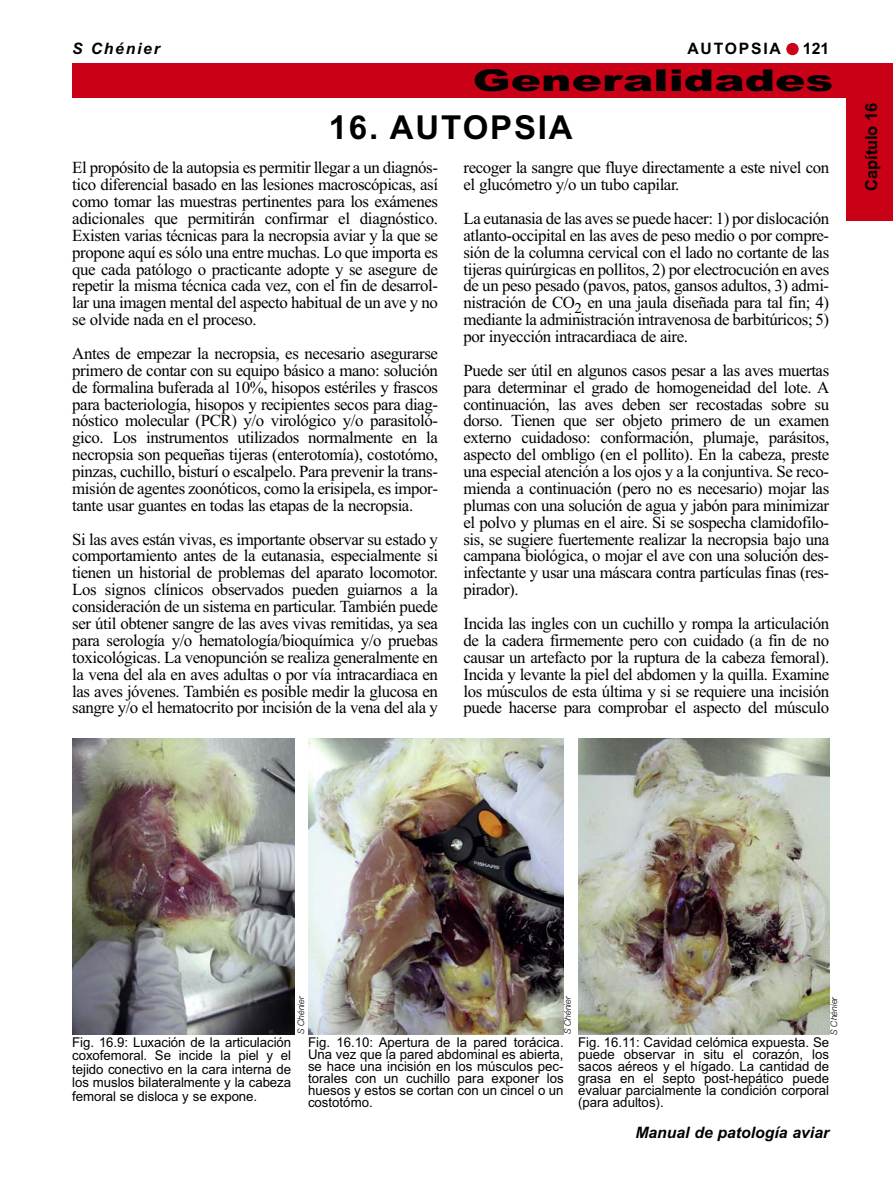
<style>
.page{position:relative;width:893px;height:1178px;background:#fff}
.page>*{position:absolute;margin:0;border:0;box-sizing:border-box;transform-origin:0 0}
.t1{font:700 33px "Arial";letter-spacing:.055em;color:#000}
.t2{font:900 30px "Arial";color:#000;scale:1.52 1}
.t3{font:16.8px/16.8px "Times New Roman";letter-spacing:-.025em;color:#000;text-align:justify}
.t4{font:700 16.5px "Arial";letter-spacing:-.01em;color:#000}
.t5{font:italic 700 15.75px "Arial";color:#000}
.t6{font:700 15.75px "Arial";letter-spacing:.11em;color:#000}
.t7{font:italic 700 15.75px "Arial";letter-spacing:.11em;color:#000}
.t8{font:13.5px/12px "Arial";color:#000;text-align:justify}
.t9{font:italic 300 9px "Helvetica Neue";color:#000}
.s1{color:#ca0016}
</style>
<div class="page">
<div style="left:72px;top:64px;width:821px;height:34px;background:#ca0016"></div>
<div style="left:846px;top:72px;width:47px;height:149px;background:#ca0016"></div>
<img style="left:72px;top:738px;width:223px;height:296px">
<img style="left:309px;top:739px;width:255px;height:295px">
<img style="left:578px;top:738px;width:251px;height:296px">
<p class="t7" style="left:72px;top:43px;width:89px">S Chénier</p>
<p class="t6" style="left:687px;top:40px;width:143px">AUTOPSIA <span class="s1">●</span> 121</p>
<h2 class="t2" style="left:473px;top:63px;width:239px">Generalidades</h2>
<h1 class="t1" style="left:329px;top:108px;width:245px">16. AUTOPSIA</h1>
<p class="t3" style="left:72px;top:161px;width:367px">El propósito de la autopsia es permitir llegar a un diagnós&shy;tico diferencial basado en las lesiones macroscópicas, así como tomar las muestras pertinentes para los exámenes adicionales que permitirán confirmar el diagnóstico.<br>Existen varias técnicas para la necropsia aviar y la que se propone aquí es sólo una entre muchas. Lo que importa es que cada patólogo o practicante adopte y se asegure de repetir la misma técnica cada vez, con el fin de desarrol&shy;lar una imagen mental del aspecto habitual de un ave y no se olvide nada en el proceso.</p>
<p class="t3" style="left:72px;top:346px;width:367px">Antes de empezar la necropsia, es necesario asegurarse primero de contar con su equipo básico a mano: solución de formalina buferada al 10%, hisopos estériles y frascos para bacteriología, hisopos y recipientes secos para diag&shy;nóstico molecular (PCR) y/o virológico y/o parasitoló&shy;gico. Los instrumentos utilizados normalmente en la necropsia son pequeñas tijeras (enterotomía), costotómo, pinzas, cuchillo, bisturí o escalpelo. Para prevenir la trans&shy;misión de agentes zoonóticos, como la erisipela, es impor&shy;tante usar guantes en todas las etapas de la necropsia.</p>
<p class="t3" style="left:72px;top:532px;width:367px">Si las aves están vivas, es importante observar su estado y comportamiento antes de la eutanasia, especialmente si tienen un historial de problemas del aparato locomotor.<br>Los signos clínicos observados pueden guiarnos a la consideración de un sistema en particular. También puede ser útil obtener sangre de las aves vivas remitidas, ya sea para serología y/o hematología/bioquímica y/o pruebas toxicológicas. La venopunción se realiza generalmente en la vena del ala en aves adultas o por vía intracardiaca en las aves jóvenes. También es posible medir la glucosa en sangre y/o el hematocrito por incisión de la vena del ala y</p>
<p class="t3" style="left:463px;top:161px;width:367px">recoger la sangre que fluye directamente a este nivel con el glucómetro y/o un tubo capilar.</p>
<p class="t3" style="left:463px;top:211px;width:367px">La eutanasia de las aves se puede hacer: 1) por dislocación atlanto-occipital en las aves de peso medio o por compre&shy;sión de la columna cervical con el lado no cortante de las tijeras quirúrgicas en pollitos, 2) por electrocución en aves de un peso pesado (pavos, patos, gansos adultos, 3) admi&shy;nistración de CO<sub>2</sub> en una jaula diseñada para tal fin; 4) mediante la administración intravenosa de barbitúricos; 5) por inyección intracardiaca de aire.</p>
<p class="t3" style="left:463px;top:363px;width:367px">Puede ser útil en algunos casos pesar a las aves muertas para determinar el grado de homogeneidad del lote. A continuación, las aves deben ser recostadas sobre su dorso. Tienen que ser objeto primero de un examen externo cuidadoso: conformación, plumaje, parásitos, aspecto del ombligo (en el pollito). En la cabeza, preste una especial atención a los ojos y a la conjuntiva. Se reco&shy;mienda a continuación (pero no es necesario) mojar las plumas con una solución de agua y jabón para minimizar el polvo y plumas en el aire. Si se sospecha clamidofilo&shy;sis, se sugiere fuertemente realizar la necropsia bajo una campana biológica, o mojar el ave con una solución des&shy;infectante y usar una máscara contra partículas finas (res&shy;pirador).</p>
<p class="t3" style="left:463px;top:616px;width:367px">Incida las ingles con un cuchillo y rompa la articulación de la cadera firmemente pero con cuidado (a fin de no causar un artefacto por la ruptura de la cabeza femoral).<br>Incida y levante la piel del abdomen y la quilla. Examine los músculos de esta última y si se requiere una incisión puede hacerse para comprobar el aspecto del músculo</p>
<p class="t4" style="left:862px;top:190px;width:89px;rotate:-90deg">Capítulo 16</p>
<p class="t9" style="left:298px;top:1034px;width:40px;rotate:-90deg">S Chénier</p>
<p class="t9" style="left:564px;top:1034px;width:40px;rotate:-90deg">S Chénier</p>
<p class="t9" style="left:831px;top:1035px;width:40px;rotate:-90deg">S Chénier</p>
<p class="t8" style="left:578px;top:1037px;width:253px">Fig. 16.11: Cavidad celómica expuesta. Se puede observar in situ el corazón, los sacos aéreos y el hígado. La cantidad de grasa en el septo post-hepático puede evaluar parcialmente la condición corporal (para adultos).</p>
<p class="t5" style="left:635px;top:1127px;width:195px">Manual de patología aviar</p>
<p class="t8" style="left:72px;top:1036px;width:220px;line-height:13.5px">Fig. 16.9: Luxación de la articulación coxofemoral. Se incide la piel y el tejido conectivo en la cara interna de los muslos bilateralmente y la cabeza femoral se disloca y se expone.</p>
<p class="t8" style="left:308px;top:1038px;width:257px">Fig. 16.10: Apertura de la pared torácica.<br>Una vez que la pared abdominal es abierta, se hace una incisión en los músculos pec&shy;torales con un cuchillo para exponer los huesos y estos se cortan con un cincel o un costotómo.</p>
</div>
